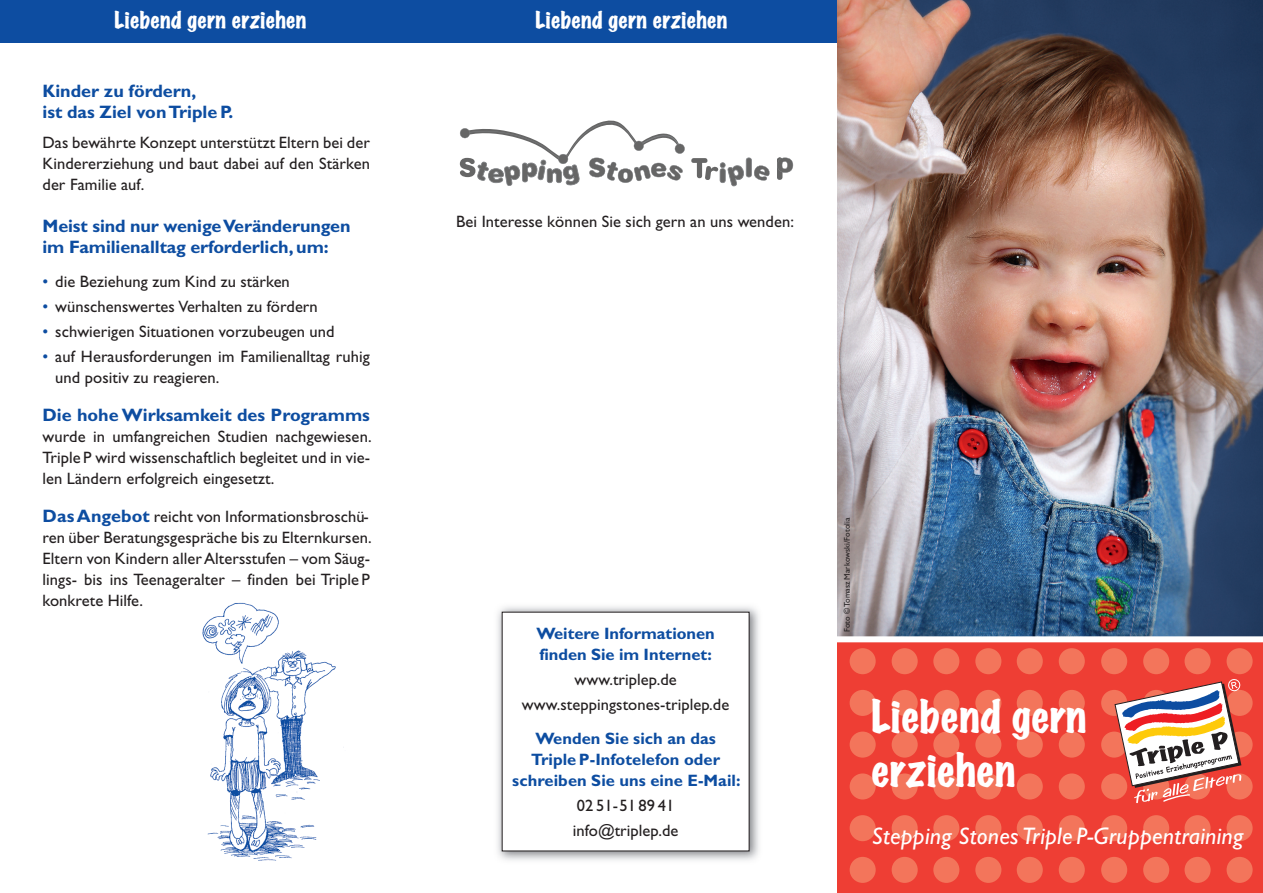
<style>
.page{position:relative;width:1263px;height:893px;background:#fff}
.page>*{position:absolute;margin:0;border:0;box-sizing:border-box;transform-origin:0 0}
.t1{font:40.5px/54px "Marker Felt Wide";letter-spacing:.015em;color:#fff}
.t2{font:italic 24px "Gill Sans";letter-spacing:.01em;color:#fff}
.t3{font:21px "Marker Felt Wide";letter-spacing:.015em;color:#fff}
.t4{font:700 18px/21px "Gill Sans";letter-spacing:-.005em;color:#0d4da1}
.t5{font:16.5px/21px "Gill Sans";letter-spacing:.005em;color:#231f20}
.t6{font:700 16.5px/21px "Gill Sans";letter-spacing:.005em;color:#0d4da1}
.t7{font:8.25px "Gill Sans";letter-spacing:.005em;color:#231f20}
.s1{color:#0d4da1}
.s2{font-weight:700;font-size:18px;color:#0d4da1}
</style>
<div class="page">
<div style="left:0;top:0;width:1263px;height:43px;background:#0d4da1"></div>
<img style="left:838px;top:0;width:425px;height:636px">
<div style="left:838px;top:640px;width:425px;height:253px;background:#ee3e34"></div>
<div style="left:850px;top:773px;width:26px;height:26px;background:#f3755b;border-radius:50%"></div>
<div style="left:892px;top:773px;width:26px;height:26px;background:#f3755b;border-radius:50%"></div>
<div style="left:850px;top:815px;width:26px;height:26px;background:#f3755b;border-radius:50%"></div>
<div style="left:892px;top:815px;width:26px;height:26px;background:#f3755b;border-radius:50%"></div>
<div style="left:850px;top:857px;width:26px;height:26px;background:#f3755b;border-radius:50%"></div>
<div style="left:892px;top:857px;width:26px;height:26px;background:#f3755b;border-radius:50%"></div>
<div style="left:933px;top:773px;width:26px;height:26px;background:#f3755b;border-radius:50%"></div>
<div style="left:975px;top:773px;width:26px;height:26px;background:#f3755b;border-radius:50%"></div>
<div style="left:1017px;top:773px;width:26px;height:26px;background:#f3755b;border-radius:50%"></div>
<div style="left:1059px;top:773px;width:26px;height:26px;background:#f3755b;border-radius:50%"></div>
<div style="left:933px;top:815px;width:26px;height:26px;background:#f3755b;border-radius:50%"></div>
<div style="left:975px;top:815px;width:26px;height:26px;background:#f3755b;border-radius:50%"></div>
<div style="left:1017px;top:815px;width:26px;height:26px;background:#f3755b;border-radius:50%"></div>
<div style="left:1059px;top:815px;width:26px;height:26px;background:#f3755b;border-radius:50%"></div>
<div style="left:933px;top:857px;width:26px;height:26px;background:#f3755b;border-radius:50%"></div>
<div style="left:975px;top:857px;width:26px;height:26px;background:#f3755b;border-radius:50%"></div>
<div style="left:1017px;top:857px;width:26px;height:26px;background:#f3755b;border-radius:50%"></div>
<div style="left:1059px;top:857px;width:26px;height:26px;background:#f3755b;border-radius:50%"></div>
<div style="left:1101px;top:773px;width:26px;height:26px;background:#f3755b;border-radius:50%"></div>
<div style="left:1226px;top:773px;width:26px;height:26px;background:#f3755b;border-radius:50%"></div>
<div style="left:1101px;top:815px;width:26px;height:26px;background:#f3755b;border-radius:50%"></div>
<div style="left:1143px;top:815px;width:26px;height:26px;background:#f3755b;border-radius:50%"></div>
<div style="left:1184px;top:815px;width:26px;height:26px;background:#f3755b;border-radius:50%"></div>
<div style="left:1226px;top:815px;width:26px;height:26px;background:#f3755b;border-radius:50%"></div>
<div style="left:1101px;top:857px;width:26px;height:26px;background:#f3755b;border-radius:50%"></div>
<div style="left:1143px;top:857px;width:26px;height:26px;background:#f3755b;border-radius:50%"></div>
<div style="left:1184px;top:857px;width:26px;height:26px;background:#f3755b;border-radius:50%"></div>
<div style="left:1226px;top:857px;width:26px;height:26px;background:#f3755b;border-radius:50%"></div>
<div style="left:850px;top:648px;width:26px;height:26px;background:#f3755b;border-radius:50%"></div>
<div style="left:892px;top:648px;width:26px;height:26px;background:#f3755b;border-radius:50%"></div>
<div style="left:850px;top:690px;width:26px;height:26px;background:#f3755b;border-radius:50%"></div>
<div style="left:892px;top:690px;width:26px;height:26px;background:#f3755b;border-radius:50%"></div>
<div style="left:850px;top:732px;width:26px;height:26px;background:#f3755b;border-radius:50%"></div>
<div style="left:892px;top:732px;width:26px;height:26px;background:#f3755b;border-radius:50%"></div>
<div style="left:933px;top:648px;width:26px;height:26px;background:#f3755b;border-radius:50%"></div>
<div style="left:975px;top:648px;width:26px;height:26px;background:#f3755b;border-radius:50%"></div>
<div style="left:1017px;top:648px;width:26px;height:26px;background:#f3755b;border-radius:50%"></div>
<div style="left:1059px;top:648px;width:26px;height:26px;background:#f3755b;border-radius:50%"></div>
<div style="left:933px;top:690px;width:26px;height:26px;background:#f3755b;border-radius:50%"></div>
<div style="left:975px;top:690px;width:26px;height:26px;background:#f3755b;border-radius:50%"></div>
<div style="left:1017px;top:690px;width:26px;height:26px;background:#f3755b;border-radius:50%"></div>
<div style="left:1059px;top:690px;width:26px;height:26px;background:#f3755b;border-radius:50%"></div>
<div style="left:933px;top:732px;width:26px;height:26px;background:#f3755b;border-radius:50%"></div>
<div style="left:975px;top:732px;width:26px;height:26px;background:#f3755b;border-radius:50%"></div>
<div style="left:1017px;top:732px;width:26px;height:26px;background:#f3755b;border-radius:50%"></div>
<div style="left:1059px;top:732px;width:26px;height:26px;background:#f3755b;border-radius:50%"></div>
<div style="left:1101px;top:648px;width:26px;height:26px;background:#f3755b;border-radius:50%"></div>
<div style="left:1143px;top:648px;width:26px;height:26px;background:#f3755b;border-radius:50%"></div>
<div style="left:1184px;top:648px;width:26px;height:26px;background:#f3755b;border-radius:50%"></div>
<div style="left:1226px;top:648px;width:26px;height:26px;background:#f3755b;border-radius:50%"></div>
<div style="left:1101px;top:690px;width:26px;height:26px;background:#f3755b;border-radius:50%"></div>
<div style="left:1226px;top:690px;width:26px;height:26px;background:#f3755b;border-radius:50%"></div>
<div style="left:1101px;top:732px;width:26px;height:26px;background:#f3755b;border-radius:50%"></div>
<div style="left:1226px;top:732px;width:26px;height:26px;background:#f3755b;border-radius:50%"></div>
<svg style="left:1114px;top:679px;width:128px;height:124px"></svg>
<div style="left:829px;top:636px;width:434px;height:6px;background:#fff"></div>
<svg style="left:777px;top:157px;width:16px;height:23px"></svg>
<svg style="left:691px;top:157px;width:79px;height:29px"></svg>
<svg style="left:460px;top:120px;width:225px;height:66px"></svg>
<img style="left:202px;top:602px;width:142px;height:259px">
<img style="left:497px;top:606px;width:262px;height:255px">
<div style="left:502px;top:612px;width:247px;height:239px;background:#fff"></div>
<p class="t3" style="left:115px;top:8px;width:193px">Liebend gern erziehen</p>
<p class="t3" style="left:536px;top:8px;width:193px">Liebend gern erziehen</p>
<p class="t4" style="left:43px;top:82px;width:192px">Kinder zu fördern,<br>ist das Ziel vonTripleP.</p>
<p class="t5" style="left:43px;top:133px;width:329px;text-align:justify">Das bewährte Konzept unterstützt Eltern bei der Kindererziehung und baut dabei auf den Stärken der Familie auf.</p>
<p class="t4" style="left:43px;top:217px;width:310px">Meist sind nur wenigeVeränderungen im Familienalltag erforderlich, um:</p>
<p class="t5" style="left:43px;top:272px;width:249px"><span class="s1">•</span> die Beziehung zum Kind zu stärken</p>
<p class="t5" style="left:43px;top:297px;width:277px"><span class="s1">•</span> wünschenswertes Verhalten zu fördern</p>
<p class="t5" style="left:43px;top:323px;width:294px"><span class="s1">•</span> schwierigen Situationen vorzubeugen und</p>
<p class="t5" style="left:55px;top:348px;width:316px;text-indent:-13px"><span class="s1">•</span> auf Herausforderungen im Familienalltag ruhig und positiv zu reagieren.</p>
<p class="t4" style="left:43px;top:406px;width:329px">Die hohe Wirksamkeit des Programms</p>
<p class="t5" style="left:43px;top:428px;width:331px;text-align:justify">wurde in umfangreichen Studien nachgewiesen.<br>Triple P wird wissenschaftlich begleitet und in vie&shy;len Ländern erfolgreich eingesetzt.</p>
<p class="t5" style="left:43px;top:508px;width:331px"><span class="s2">DasAngebot</span> reicht von Informationsbroschü&shy;ren über Beratungsgespräche bis zu Elternkursen.<br>Eltern von Kindern allerAltersstufen – vom Säug&shy;lings- bis ins Teenageralter – finden bei TripleP konkrete Hilfe.</p>
<p class="t5" style="left:456px;top:213px;width:339px">Bei Interesse können Sie sich gern an uns wenden:</p>
<p class="t6" style="left:536px;top:624px;width:180px">Weitere Informationen finden Sie im Internet:</p>
<p class="t5" style="left:522px;top:668px;width:209px;line-height:25px;text-align:center">www.triplep.de www.steppingstones-triplep.de</p>
<p class="t6" style="left:512px;top:729px;width:230px;text-align:center">Wenden Sie sich an das<br>TripleP-Infotelefon oder schreiben Sie uns eine E-Mail:</p>
<p class="t5" style="left:573px;top:794px;width:107px;line-height:25px">02 51-51 89 41 info@triplep.de</p>
<p class="t7" style="left:844px;top:632px;width:116px;rotate:-90deg">Foto © Tomasz Markowski/Fotolia</p>
<h1 class="t1" style="left:871px;top:691px;width:217px">Liebend gern erziehen</h1>
<h2 class="t2" style="left:872px;top:827px;width:373px">Stepping Stones Triple P-Gruppentraining</h2>
</div>
